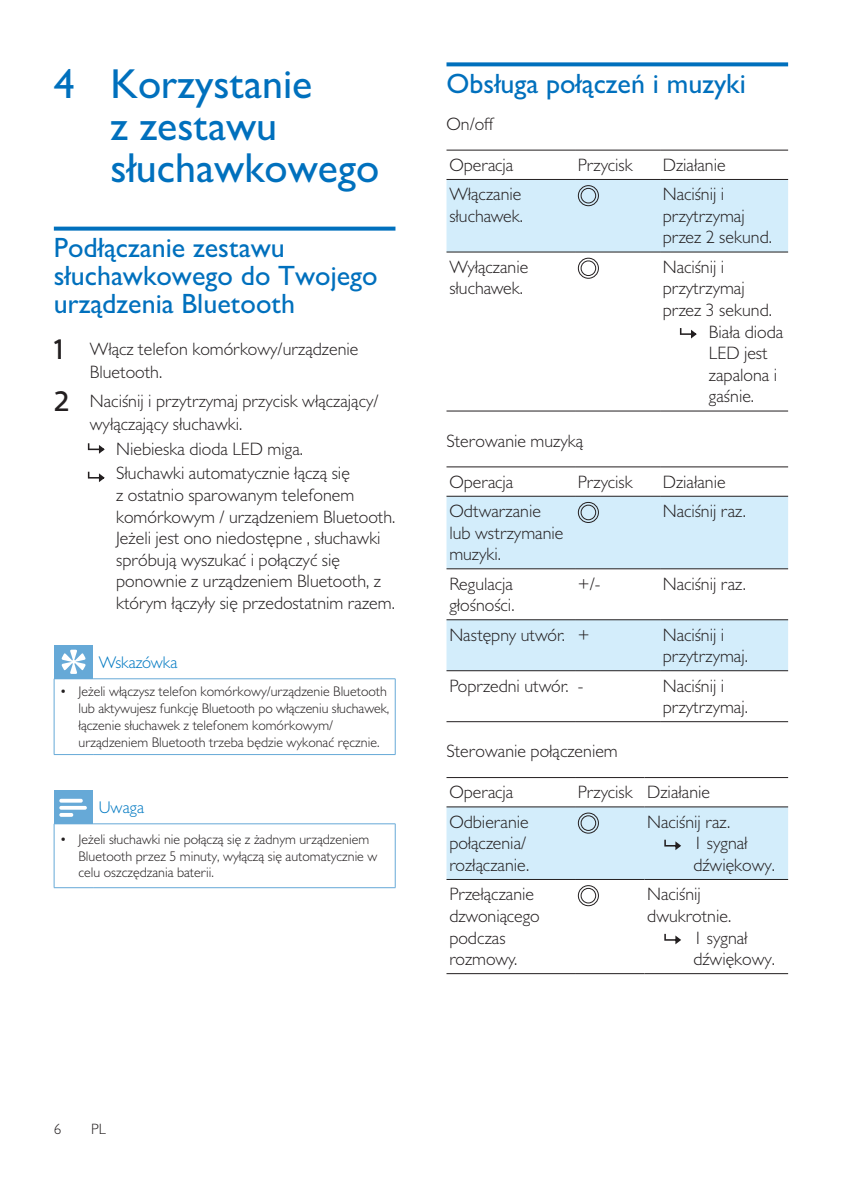
<style>
.page{position:relative;width:842px;height:1191px;background:#fff}
.page>*{position:absolute;margin:0;border:0;box-sizing:border-box;transform-origin:0 0}
.Tittle_1{font:500 42px/42px "Gill Sans MT Pro";color:#0070bd}
.Tittle_2{font:500 28px/28px "Gill Sans MT Pro";color:#0070bd}
.Body{font:300 18px/21.6px "Gill Sans MT Pro";color:#231f20}
.t1{font:300 17px "Gill Sans MT Pro";color:#0079c2}
.t2{font:300 15px "Gill Sans MT Pro";color:#231f20}
.Table_text{font:300 14px/16.8px "Gill Sans MT Pro";color:#231f20}
.s1{font-family:"Centrale Sans";font-weight:500;font-size:28px}
</style>
<div class="page">
<svg style="left:54px;top:227px;width:341px;height:4px"></svg>
<svg style="left:88px;top:443px;width:17px;height:11px"></svg>
<svg style="left:88px;top:472px;width:17px;height:10px"></svg>
<div style="left:54px;top:645px;width:39px;height:34px;background:#66a9d7"></div>
<hr style="left:395px;top:679px;width:1px;height:75px;background:#66a9d7">
<hr style="left:54px;top:679px;width:1px;height:75px;background:#66a9d7">
<hr style="left:93px;top:678px;width:302px;height:1px;background:#66a9d7">
<hr style="left:54px;top:754px;width:39px;height:1px;background:#66a9d7">
<hr style="left:93px;top:754px;width:302px;height:1px;background:#66a9d7">
<svg style="left:62px;top:649px;width:23px;height:25px"></svg>
<div style="left:54px;top:790px;width:39px;height:34px;background:#66a9d7"></div>
<hr style="left:395px;top:824px;width:1px;height:63px;background:#66a9d7">
<hr style="left:54px;top:824px;width:1px;height:63px;background:#66a9d7">
<hr style="left:93px;top:823px;width:302px;height:1px;background:#66a9d7">
<hr style="left:54px;top:887px;width:39px;height:1px;background:#66a9d7">
<hr style="left:93px;top:887px;width:302px;height:1px;background:#66a9d7">
<svg style="left:59px;top:798px;width:28px;height:19px"></svg>
<svg style="left:446px;top:62px;width:342px;height:4px"></svg>
<hr style="left:446px;top:150px;width:129px;height:1px;background:#231f20">
<hr style="left:575px;top:150px;width:85px;height:1px;background:#231f20">
<hr style="left:660px;top:150px;width:128px;height:1px;background:#231f20">
<hr style="left:446px;top:410px;width:129px;height:1px;background:#231f20">
<hr style="left:575px;top:410px;width:85px;height:1px;background:#231f20">
<hr style="left:660px;top:410px;width:128px;height:1px;background:#231f20">
<svg style="left:446px;top:179px;width:342px;height:100px"></svg>
<svg style="left:680px;top:328px;width:17px;height:10px"></svg>
<svg style="left:446px;top:497px;width:342px;height:173px;fill:#d3edfb"></svg>
<hr style="left:446px;top:466px;width:129px;height:1px;background:#231f20">
<hr style="left:575px;top:466px;width:85px;height:1px;background:#231f20">
<hr style="left:660px;top:466px;width:128px;height:1px;background:#231f20">
<hr style="left:446px;top:496px;width:129px;height:1px;background:#231f20">
<hr style="left:575px;top:496px;width:85px;height:1px;background:#231f20">
<hr style="left:660px;top:496px;width:128px;height:1px;background:#231f20">
<hr style="left:446px;top:568px;width:129px;height:1px;background:#231f20">
<hr style="left:575px;top:568px;width:85px;height:1px;background:#231f20">
<hr style="left:660px;top:568px;width:128px;height:1px;background:#231f20">
<hr style="left:446px;top:619px;width:129px;height:1px;background:#231f20">
<hr style="left:575px;top:619px;width:85px;height:1px;background:#231f20">
<hr style="left:660px;top:619px;width:128px;height:1px;background:#231f20">
<hr style="left:446px;top:670px;width:129px;height:1px;background:#231f20">
<hr style="left:575px;top:670px;width:85px;height:1px;background:#231f20">
<hr style="left:660px;top:670px;width:128px;height:1px;background:#231f20">
<hr style="left:446px;top:721px;width:129px;height:1px;background:#231f20">
<hr style="left:575px;top:721px;width:85px;height:1px;background:#231f20">
<hr style="left:660px;top:721px;width:128px;height:1px;background:#231f20">
<svg style="left:577px;top:501px;width:22px;height:22px"></svg>
<hr style="left:446px;top:777px;width:129px;height:1px;background:#231f20">
<hr style="left:575px;top:777px;width:69px;height:1px;background:#231f20">
<hr style="left:644px;top:777px;width:144px;height:1px;background:#231f20">
<hr style="left:446px;top:806px;width:129px;height:1px;background:#231f20">
<hr style="left:575px;top:806px;width:69px;height:1px;background:#231f20">
<hr style="left:644px;top:806px;width:144px;height:1px;background:#231f20">
<hr style="left:446px;top:973px;width:129px;height:1px;background:#231f20">
<hr style="left:575px;top:973px;width:69px;height:1px;background:#231f20">
<hr style="left:644px;top:973px;width:144px;height:1px;background:#231f20">
<svg style="left:446px;top:807px;width:342px;height:99px"></svg>
<svg style="left:664px;top:934px;width:17px;height:10px"></svg>
<p class="Tittle_1" style="left:111px;top:62px;width:270px;text-indent:-57px">4 Korzystanie<br>z zestawu słuchawkowego</p>
<p class="Tittle_2" style="left:54px;top:234px;width:325px">Podłączanie zestawu słuchawkowego do Twojego urządzenia Bluetooth</p>
<p class="Body" style="left:90px;top:337px;width:270px;line-height:23px;text-indent:-36px"><span class="s1">1</span> Włącz telefon komórkowy/urządzenie<br>Bluetooth.</p>
<p class="Body" style="left:90px;top:389px;width:290px;line-height:23px;text-indent:-36px"><span class="s1">2</span> Naciśnij i przytrzymaj przycisk włączający/ wyłączający słuchawki.</p>
<p class="Body" style="left:116px;top:438px;width:188px">Niebieska dioda LED miga.</p>
<p class="Body" style="left:116px;top:462px;width:281px">Słuchawki automatycznie łączą się<br>z ostatnio sparowanym telefonem komórkowym / urządzeniem Bluetooth.<br>Jeżeli jest ono niedostępne , słuchawki spróbują wyszukać i połączyć się ponownie z urządzeniem Bluetooth, z którym łączyły się przedostatnim razem.</p>
<p class="t1" style="left:99px;top:651px;width:80px">Wskazówka</p>
<p class="Table_text" style="left:78px;top:683px;width:312px;text-indent:-19px">• Jeżeli włączysz telefon komórkowy/urządzenie Bluetooth lub aktywujesz funkcję Bluetooth po włączeniu słuchawek, łączenie słuchawek z telefonem komórkowym/ urządzeniem Bluetooth trzeba będzie wykonać ręcznie.</p>
<p class="t1" style="left:99px;top:796px;width:47px">Uwaga</p>
<p class="Table_text" style="left:78px;top:830px;width:300px;text-indent:-19px">• Jeżeli słuchawki nie połączą się z żadnym urządzeniem<br>Bluetooth przez 5 minuty, wyłączą się automatycznie w celu oszczędzania baterii.</p>
<p class="Tittle_2" style="left:446px;top:69px;width:301px">Obsługa połączeń i muzyki</p>
<p class="Body" style="left:446px;top:113px;width:50px">On/off</p>
<p class="Body" style="left:449px;top:154px;width:66px">Operacja</p>
<p class="Body" style="left:578px;top:154px;width:56px">Przycisk</p>
<p class="Body" style="left:663px;top:154px;width:64px">Działanie</p>
<p class="Body" style="left:449px;top:183px;width:75px">Włączanie słuchawek.</p>
<p class="Body" style="left:663px;top:183px;width:111px">Naciśnij i przytrzymaj przez 2 sekund.</p>
<p class="Body" style="left:449px;top:256px;width:81px">Wyłączanie słuchawek.</p>
<p class="Body" style="left:663px;top:256px;width:111px">Naciśnij i przytrzymaj przez 3 sekund.</p>
<p class="Body" style="left:709px;top:320px;width:76px">Biała dioda<br>LED jest zapalona i gaśnie.</p>
<p class="Body" style="left:446px;top:429px;width:138px">Sterowanie muzyką</p>
<p class="Body" style="left:449px;top:470px;width:66px">Operacja</p>
<p class="Body" style="left:578px;top:470px;width:56px">Przycisk</p>
<p class="Body" style="left:663px;top:470px;width:64px">Działanie</p>
<p class="Body" style="left:449px;top:500px;width:116px">Odtwarzanie lub wstrzymanie muzyki.</p>
<p class="Body" style="left:663px;top:500px;width:84px">Naciśnij raz.</p>
<p class="Body" style="left:449px;top:572px;width:67px">Regulacja głośności.</p>
<p class="Body" style="left:578px;top:572px;width:24px">+/-</p>
<p class="Body" style="left:663px;top:572px;width:84px">Naciśnij raz.</p>
<p class="Body" style="left:449px;top:623px;width:117px">Następny utwór.</p>
<p class="Body" style="left:578px;top:623px;width:13px">+</p>
<p class="Body" style="left:663px;top:623px;width:86px">Naciśnij i przytrzymaj.</p>
<p class="Body" style="left:449px;top:674px;width:121px">Poprzedni utwór.</p>
<p class="Body" style="left:578px;top:674px;width:7px">-</p>
<p class="Body" style="left:663px;top:674px;width:86px">Naciśnij i przytrzymaj.</p>
<p class="Body" style="left:446px;top:740px;width:173px">Sterowanie połączeniem</p>
<p class="Body" style="left:449px;top:781px;width:66px">Operacja</p>
<p class="Body" style="left:578px;top:781px;width:56px">Przycisk</p>
<p class="Body" style="left:647px;top:781px;width:64px">Działanie</p>
<p class="Body" style="left:449px;top:810px;width:82px">Odbieranie połączenia/ rozłączanie.</p>
<p class="Body" style="left:647px;top:810px;width:84px">Naciśnij raz.</p>
<p class="Body" style="left:693px;top:832px;width:83px">1 sygnał dźwiękowy.</p>
<p class="Body" style="left:449px;top:883px;width:92px">Przełączanie dzwoniącego podczas rozmowy.</p>
<p class="Body" style="left:647px;top:883px;width:86px">Naciśnij dwukrotnie.</p>
<p class="Body" style="left:693px;top:926px;width:83px">1 sygnał dźwiękowy.</p>
<p class="t2" style="left:54px;top:1119px;width:9px">6</p>
<p class="t2" style="left:91px;top:1119px;width:16px">PL</p>
</div>
